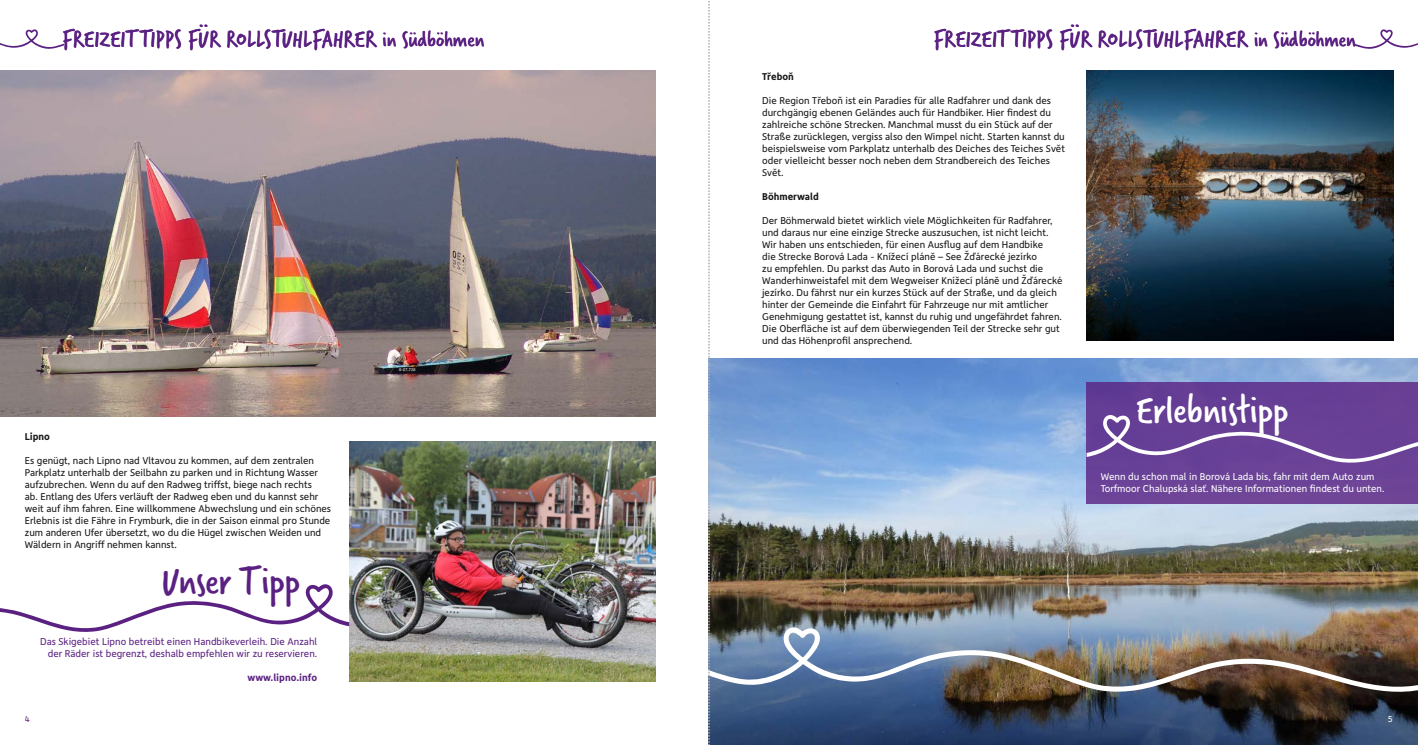
<style>
.page{position:relative;width:1418px;height:745px;background:#fff}
.page>*{position:absolute;margin:0;border:0;box-sizing:border-box;transform-origin:0 0}
.t1{font:42.38px "Verveine Corp";letter-spacing:-.01em;color:#fff}
.t2{font:42.38px "Verveine Corp";letter-spacing:-.01em;color:#5b2182}
.t3{font:25.62px "Verveine Corp";color:#5b2182}
.t4{font:10px/12px "Depot";color:#181716}
.t5{font:10px/12px "Depot";color:#5b2182;text-align:right}
.t6{font:10px/12px "Depot";color:#fff}
.t7{font:700 10px "Depot";color:#181716}
.t8{font:700 10px "Depot";color:#5b2182}
.t9{font:8.75px "Depot";color:#fff}
.t10{font:8.75px "Depot";color:#5b2182}
.s1{font-size:22.62px}
</style>
<div class="page">
<img style="left:0;top:71px;width:656px;height:345px">
<img style="left:349px;top:441px;width:307px;height:239px">
<img style="left:1086px;top:71px;width:307px;height:269px">
<img style="left:709px;top:358px;width:708px;height:386px">
<svg style="left:1354px;top:29px;width:63px;height:20px"></svg>
<svg style="left:0;top:29px;width:65px;height:20px"></svg>
<div style="left:1086px;top:382px;width:331px;height:121px;background:#694196"></div>
<svg style="left:1086px;top:415px;width:331px;height:48px"></svg>
<img style="left:709px;top:625px;width:708px;height:77px">
<svg style="left:0;top:584px;width:349px;height:48px"></svg>
<svg style="left:708px;top:1px;width:1px;height:743px"></svg>
<h2 class="t3" style="left:62px;top:21px;width:424px">FREIZEITTIPPS FÜR ROLLSTUHLFAHRER <span class="s1">in Südböhmen</span></h2>
<h2 class="t3" style="left:933px;top:21px;width:424px">FREIZEITTIPPS FÜR ROLLSTUHLFAHRER <span class="s1">in Südböhmen</span></h2>
<p class="t7" style="left:25px;top:430px;width:27px">Lipno</p>
<p class="t4" style="left:25px;top:454px;width:308px">Es genügt, nach Lipno nad Vltavou zu kommen, auf dem zentralen Parkplatz unterhalb der Seilbahn zu parken und in Richtung Wasser aufzubrechen. Wenn du auf den Radweg triffst, biege nach rechts<br>ab. Entlang des Ufers verläuft der Radweg eben und du kannst sehr weit auf ihm fahren. Eine willkommene Abwechslung und ein schönes Erlebnis ist die Fähre in Frymburk, die in der Saison einmal pro Stunde zum anderen Ufer übersetzt, wo du die Hügel zwischen Weiden und Wäldern in Angriff nehmen kannst.</p>
<h1 class="t2" style="left:161px;top:551px;width:141px">Unser Tipp</h1>
<p class="t5" style="left:40px;top:635px;width:279px">Das Skigebiet Lipno betreibt einen Handbikeverleih. Die Anzahl der Räder ist begrenzt, deshalb empfehlen wir zu reservieren.</p>
<p class="t8" style="left:247px;top:671px;width:71px">www.lipno.info</p>
<p class="t10" style="left:25px;top:712px;width:7px">4</p>
<p class="t7" style="left:762px;top:70px;width:33px">Třeboň</p>
<p class="t4" style="left:762px;top:94px;width:304px">Die Region Třeboň ist ein Paradies für alle Radfahrer und dank des durchgängig ebenen Geländes auch für Handbiker. Hier findest du zahlreiche schöne Strecken. Manchmal musst du ein Stück auf der Straße zurücklegen, vergiss also den Wimpel nicht. Starten kannst du beispielsweise vom Parkplatz unterhalb des Deiches des Teiches Svět oder vielleicht besser noch neben dem Strandbereich des Teiches Svět.</p>
<p class="t7" style="left:762px;top:190px;width:58px">Böhmerwald</p>
<p class="t4" style="left:762px;top:214px;width:302px">Der Böhmerwald bietet wirklich viele Möglichkeiten für Radfahrer, und daraus nur eine einzige Strecke auszusuchen, ist nicht leicht.<br>Wir haben uns entschieden, für einen Ausflug auf dem Handbike<br>die Strecke Borová Lada - Knížecí pláně – See Žďárecké jezírko<br>zu empfehlen. Du parkst das Auto in Borová Lada und suchst die Wanderhinweistafel mit dem Wegweiser Knížecí pláně und Žďárecké jezírko. Du fährst nur ein kurzes Stück auf der Straße, und da gleich hinter der Gemeinde die Einfahrt für Fahrzeuge nur mit amtlicher Genehmigung gestattet ist, kannst du ruhig und ungefährdet fahren.<br>Die Oberfläche ist auf dem überwiegenden Teil der Strecke sehr gut und das Höhenprofil ansprechend.</p>
<h1 class="t1" style="left:1135px;top:381px;width:154px">Erlebnistipp</h1>
<p class="t6" style="left:1100px;top:469px;width:285px">Wenn du schon mal in Borová Lada bis, fahr mit dem Auto zum<br>Torfmoor Chalupská slať. Nähere Informationen findest du unten.</p>
<p class="t9" style="left:1387px;top:712px;width:7px">5</p>
</div>
